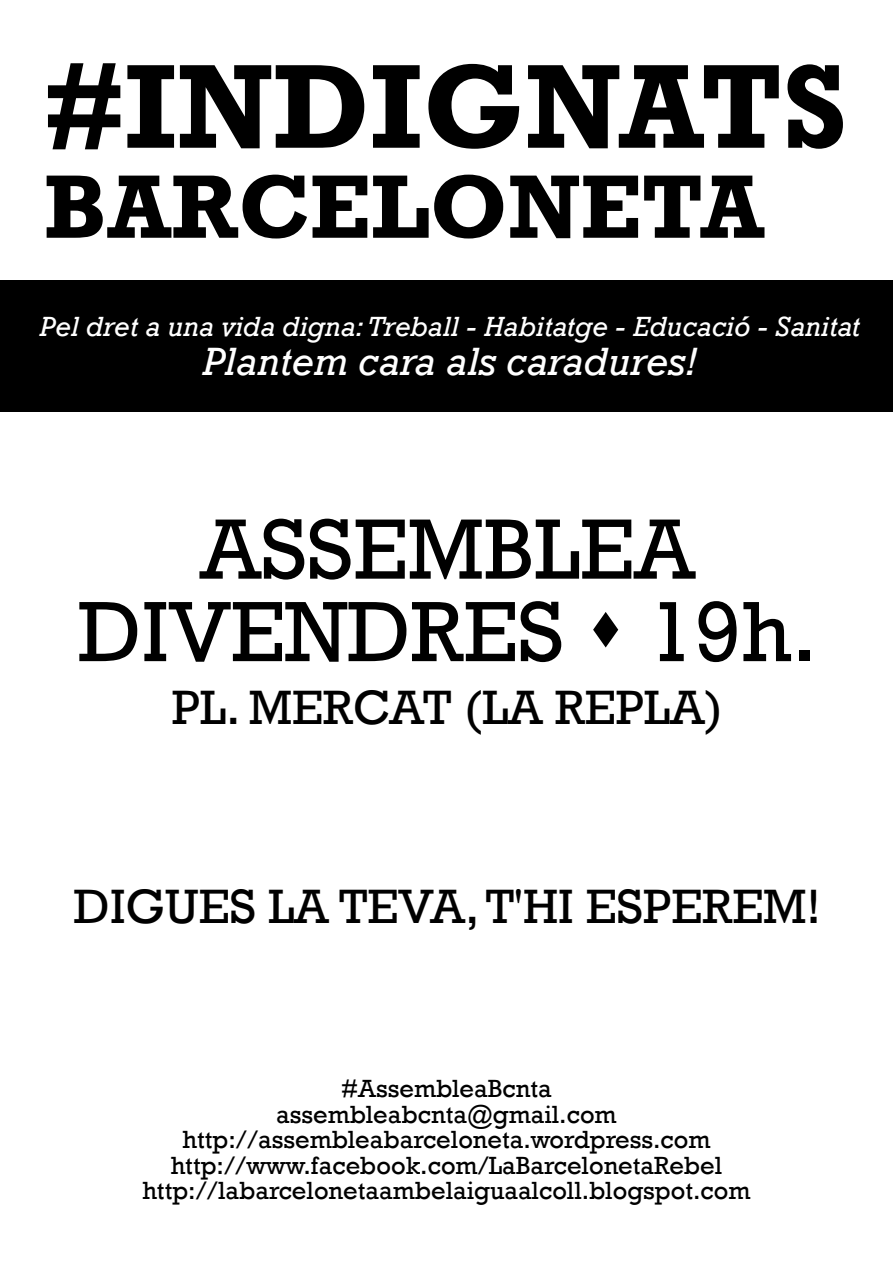
<style>
.page{position:relative;width:893px;height:1263px;background:#fff}
.page>*{position:absolute;margin:0;border:0;box-sizing:border-box;transform-origin:0 0}
.t1{font:700 121.5px "Rockwell";color:#000}
.t2{font:700 91.5px "Rockwell";color:#000}
.t3{font:87px/82.5px "Rockwell";color:#000;text-align:center}
.t4{font:49.5px "Rockwell";color:#000}
.t5{font:italic 40.5px "Rockwell";color:#fff}
.t6{font:italic 28.5px "Rockwell";color:#fff}
.t7{font:25.5px/25.5px "Rockwell";color:#000;text-align:center}
</style>
<div class="page">
<div style="left:0;top:280px;width:893px;height:131px;background:#000"></div>
<h1 class="t1" style="left:44px;top:33px;width:805px">#INDIGNATS</h1>
<h2 class="t2" style="left:44px;top:152px;width:722px">BARCELONETA</h2>
<p class="t6" style="left:40px;top:310px;width:822px">Pel dret a una vida digna: Treball - Habitatge - Educació - Sanitat</p>
<h3 class="t5" style="left:203px;top:338px;width:496px">Plantem cara als caradures!</h3>
<h3 class="t3" style="left:78px;top:510px;width:740px">ASSEMBLEA<br>DIVENDRES ▲ 19h.</h3>
<h3 class="t4" style="left:172px;top:679px;width:553px">PL. MERCAT (LA REPLA)</h3>
<h3 class="t4" style="left:74px;top:878px;width:749px">DIGUES LA TEVA, T'HI ESPEREM!</h3>
<p class="t7" style="left:142px;top:1076px;width:610px">#AssembleaBcnta<br>assembleabcnta@gmail.com http://assembleabarceloneta.wordpress.com http://www.facebook.com/LaBarcelonetaRebel http://labarcelonetaambelaiguaalcoll.blogspot.com</p>
</div>
